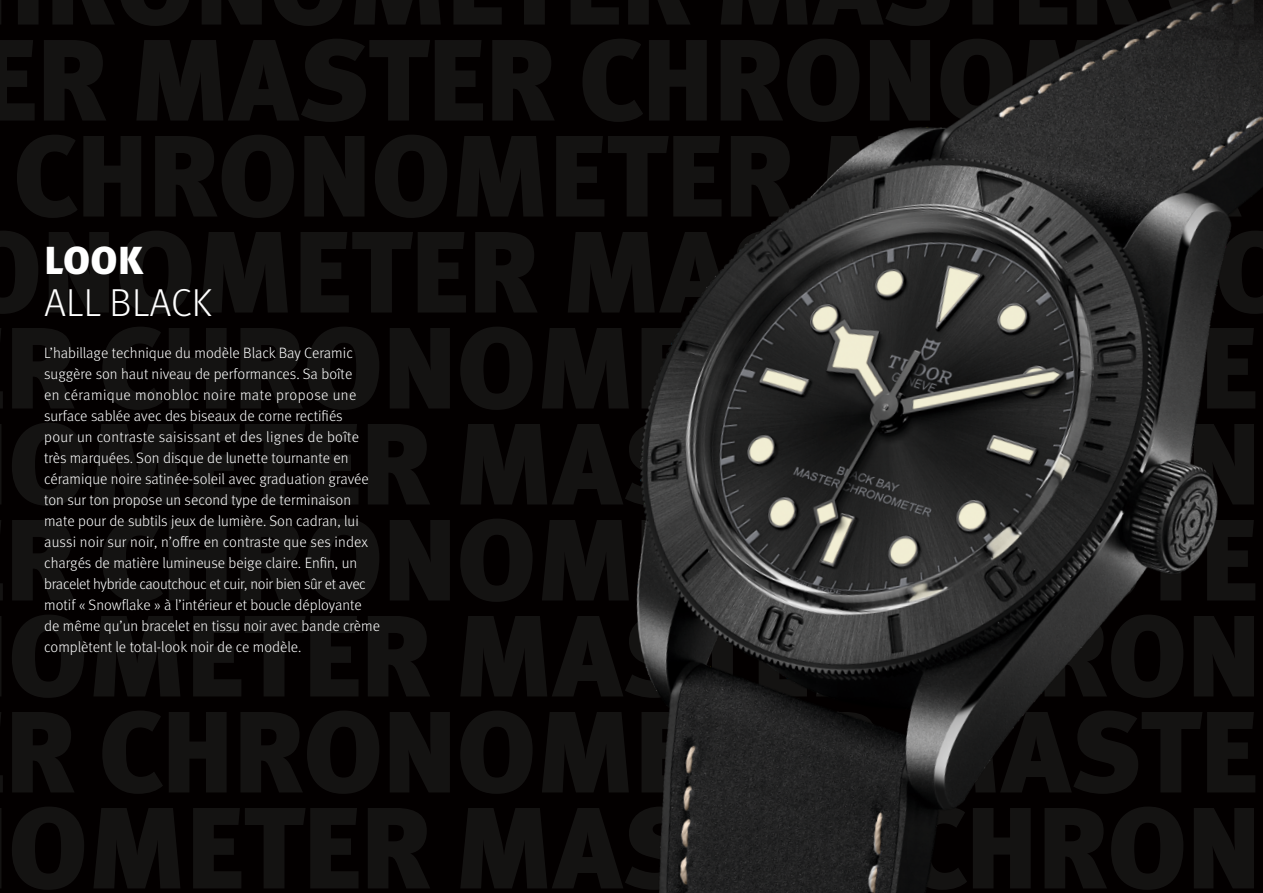
<style>
.page{position:relative;width:1263px;height:893px;background:#030000}
.page>*{position:absolute;margin:0;border:0;box-sizing:border-box;transform-origin:0 0}
.t1{font:300 39px "Meta Pro";letter-spacing:.01em;color:#fff}
.t2{font:900 39px "Meta Pro";color:#fff}
.t3{font:300 15px/21px "Meta Pro";color:#fff}
</style>
<div class="page">
<img style="left:636px;top:0;width:627px;height:893px">
<h1 class="t2" style="left:44px;top:229px;width:100px">LOOK</h1>
<h1 class="t1" style="left:44px;top:274px;width:169px">ALL BLACK</h1>
<p class="t3" style="left:44px;top:341px;width:337px">L’habillage technique du modèle Black Bay Ceramic suggère son haut niveau de performances. Sa boîte<br>en céramique monobloc noire mate propose une surface sablée avec des biseaux de corne rectifiés<br>pour un contraste saisissant et des lignes de boîte très marquées. Son disque de lunette tournante en céramique noire satinée-soleil avec graduation gravée ton sur ton propose un second type de terminaison mate pour de subtils jeux de lumière. Son cadran, lui aussi noir sur noir, n’offre en contraste que ses index chargés de matière lumineuse beige claire. Enfin, un bracelet hybride caoutchouc et cuir, noir bien sûr et avec motif « Snowflake » à l’intérieur et boucle déployante de même qu’un bracelet en tissu noir avec bande crème complètent le total-look noir de ce modèle.</p>
</div>
